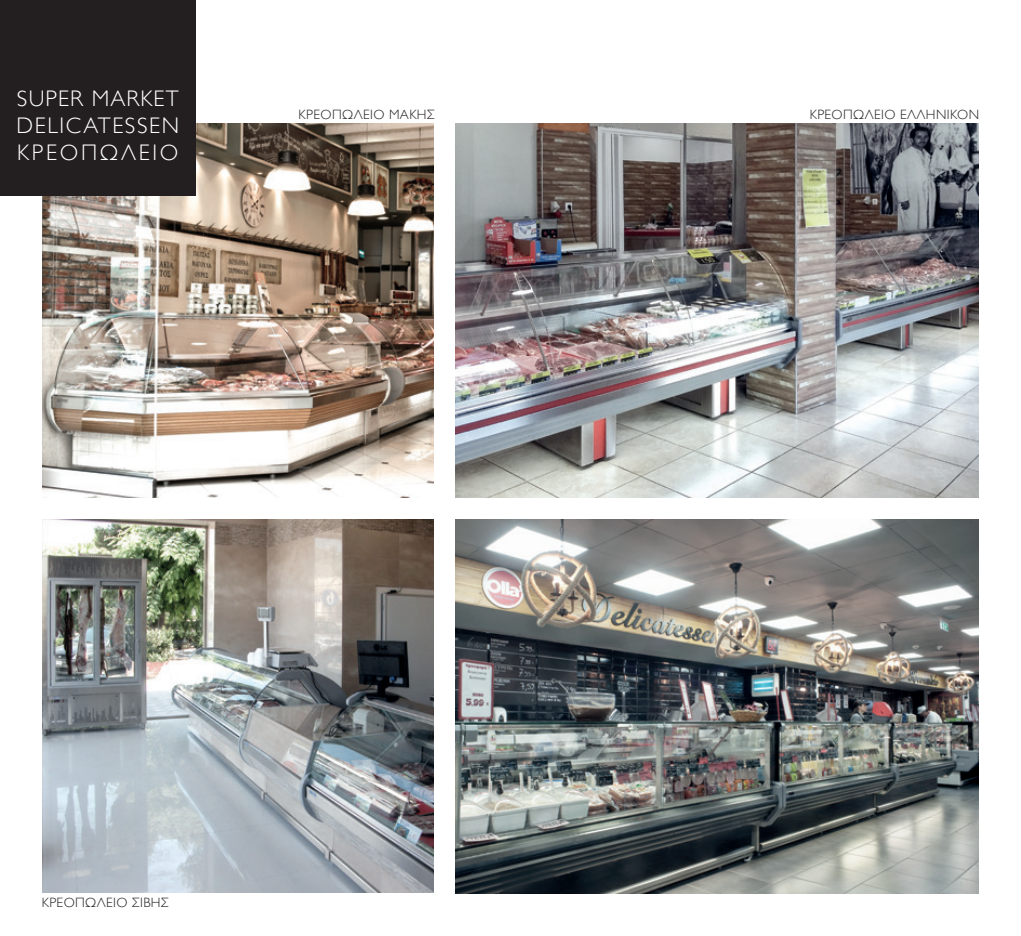
<style>
.page{position:relative;width:1021px;height:936px;background:#fff}
.page>*{position:absolute;margin:0;border:0;box-sizing:border-box;transform-origin:0 0}
.t1{font:300 22.5px/27px "Gill Sans Hel";letter-spacing:.07em;color:#fff;text-align:justify}
.t2{font:300 13.5px "Gill Sans Hel";letter-spacing:.03em;color:#231f20}
.t3{font:300 13.5px "Gill Sans Hel";letter-spacing:.03em;color:#231f20}
</style>
<div class="page">
<img style="left:43px;top:123px;width:391px;height:374px">
<img style="left:43px;top:519px;width:391px;height:373px">
<img style="left:455px;top:519px;width:523px;height:374px">
<img style="left:455px;top:123px;width:523px;height:374px">
<div style="left:0;top:0;width:196px;height:196px;background:#231f20"></div>
<p class="t1" style="left:16px;top:85px;width:164px">SUPER MARKET DELICATESSEN ΚΡΕΟΠΩΛΕΙO</p>
<p class="t2" style="left:299px;top:107px;width:137px">ΚΡΕΟΠΩΛΕΙΟ ΜΑΚΗΣ</p>
<p class="t2" style="left:42px;top:894px;width:128px">ΚΡΕΟΠΩΛΕΙΟ ΣΙΒΗΣ</p>
<p class="t3" style="left:809px;top:107px;width:171px">ΚΡΕΟΠΩΛΕΙΟ ΕΛΛΗΝΙΚΟΝ</p>
</div>
